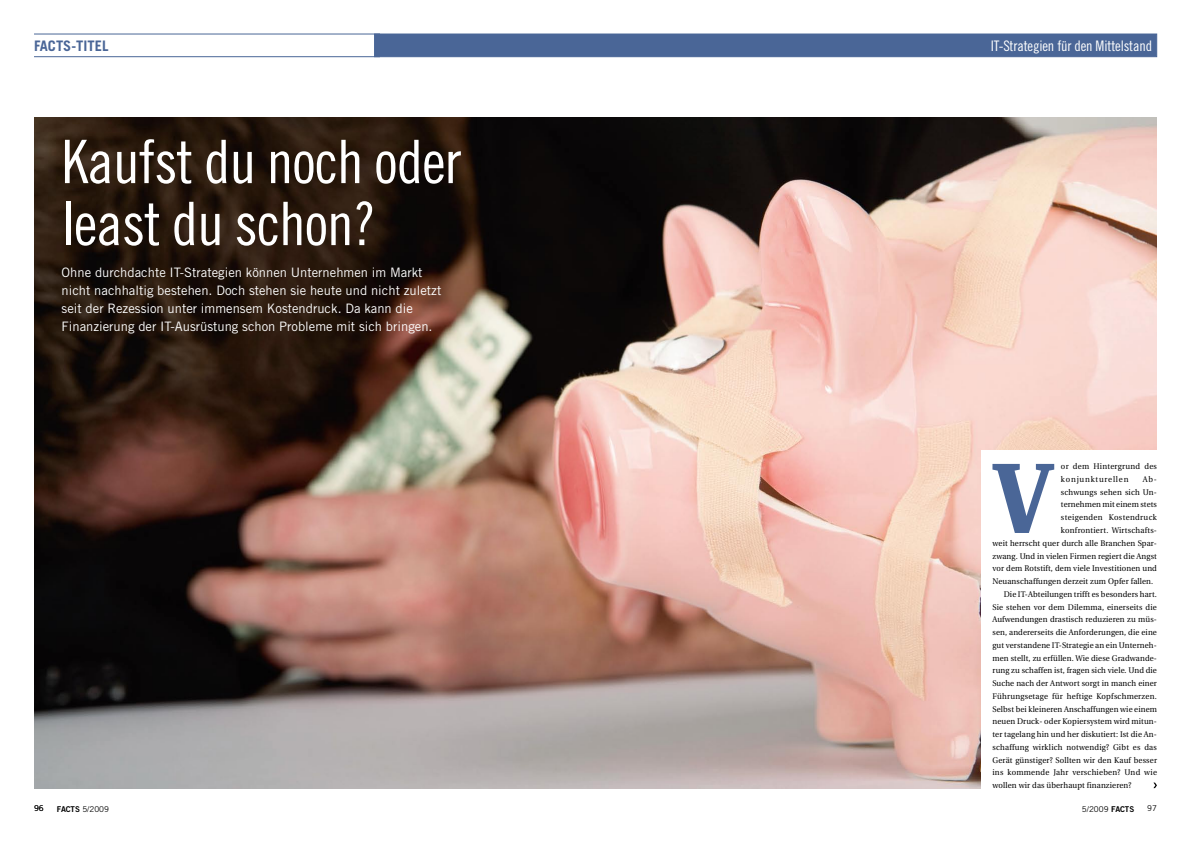
<style>
.page{position:relative;width:1191px;height:842px;background:#fff}
.page>*{position:absolute;margin:0;border:0;box-sizing:border-box;transform-origin:0 0}
.t1{font:700 103.5px "Zine Serif Dis";color:#4a6697}
.t2{font:60px/62px "Trade Gothic Cond Eighteen";letter-spacing:-.015em;color:#fff}
.t3{font:14.5px "Trade Gothic Cond Eighteen";letter-spacing:-.01em;color:#fff}
.t4{font:700 14.5px "Trade Gothic";color:#4a6697}
.t5{font:13px/18px "Trade Gothic";color:#fff}
.t6{font:8.2px "Utopia";letter-spacing:.015em;color:#000;scale:.95 1}
.t7{font:8.2px/12.8px "Utopia";letter-spacing:.04em;color:#000;scale:.95 1}
.t8{font:8.2px "Utopia";letter-spacing:.045em;color:#000;scale:.95 1}
.t9{font:8px "Trade Gothic";color:#000}
.s1{font-family:"Trade Gothic Bold Two"}
</style>
<div class="page">
<hr style="left:34px;top:34px;width:346px;height:1px;background:#4a6697">
<hr style="left:34px;top:56px;width:346px;height:1px;background:#4a6697">
<img style="left:34px;top:118px;width:1123px;height:670px">
<div style="left:374px;top:34px;width:783px;height:23px;background:#4a6697"></div>
<div style="left:981px;top:450px;width:192px;height:351px;background:#fff"></div>
<svg style="left:1153px;top:782px;width:4px;height:6px"></svg>
<h3 class="t4" style="left:34px;top:37px;width:76px">FACTS-Titel</h3>
<h2 class="t2" style="left:62px;top:130px;width:401px">Kaufst du noch oder least du schon?</h2>
<p class="t5" style="left:62px;top:263px;width:381px">Ohne durchdachte IT-Strategien können Unternehmen im Markt nicht nachhaltig bestehen. Doch stehen sie heute und nicht zuletzt seit der Rezession unter immensem Kostendruck. Da kann die Finanzierung der IT-Ausrüstung schon Probleme mit sich bringen.</p>
<p class="t9" style="left:34px;top:804px;width:11px">96</p>
<p class="t9" style="left:57px;top:804px;width:54px"><span class="s1">FACTS</span> 5/2009</p>
<h3 class="t3" style="left:991px;top:37px;width:163px">IT-Strategien für den Mittelstand</h3>
<h1 class="t1" style="left:991px;top:445px;width:66px">V</h1>
<p class="t7" style="left:1061px;top:460px;width:103px">or dem Hintergrund des konjunkturellen</p>
<p class="t6" style="left:1142px;top:475px;width:16px">Ab-</p>
<p class="t6" style="left:1061px;top:487px;width:103px">schwungs sehen sich Un-</p>
<p class="t6" style="left:1061px;top:500px;width:102px">ternehmen mit einem stets</p>
<p class="t8" style="left:1061px;top:513px;width:103px">steigenden Kostendruck</p>
<p class="t6" style="left:1061px;top:526px;width:103px">konfrontiert. Wirtschafts-</p>
<p class="t6" style="left:992px;top:538px;width:175px">weit herrscht quer durch alle Branchen Spar-</p>
<p class="t6" style="left:992px;top:551px;width:175px">zwang. Und in vielen Firmen regiert die Angst</p>
<p class="t6" style="left:992px;top:564px;width:175px">vor dem Rotstift, dem viele Investitionen und</p>
<p class="t6" style="left:992px;top:577px;width:171px">Neuanschaffungen derzeit zum Opfer fallen.</p>
<p class="t6" style="left:1003px;top:589px;width:163px">Die IT-Abteilungen trifft es besonders hart.</p>
<p class="t6" style="left:992px;top:602px;width:174px">Sie stehen vor dem Dilemma, einerseits die</p>
<p class="t6" style="left:992px;top:615px;width:175px">Aufwendungen drastisch reduzieren zu müs-</p>
<p class="t6" style="left:992px;top:628px;width:175px">sen, andererseits die Anforderungen, die eine</p>
<p class="t6" style="left:992px;top:640px;width:175px">gut verstandene IT-Strategie an ein Unterneh-</p>
<p class="t6" style="left:992px;top:653px;width:175px">men stellt, zu erfüllen. Wie diese Gradwande-</p>
<p class="t6" style="left:992px;top:666px;width:175px">rung zu schaffen ist, fragen sich viele. Und die</p>
<p class="t6" style="left:992px;top:679px;width:175px">Suche nach der Antwort sorgt in manch einer</p>
<p class="t6" style="left:992px;top:692px;width:175px">Führungsetage für heftige Kopfschmerzen.</p>
<p class="t6" style="left:992px;top:704px;width:175px">Selbst bei kleineren Anschaffungen wie einem</p>
<p class="t6" style="left:992px;top:717px;width:175px">neuen Druck- oder Kopiersystem wird mitun-</p>
<p class="t6" style="left:992px;top:730px;width:175px">ter tagelang hin und her diskutiert: Ist die An-</p>
<p class="t6" style="left:992px;top:743px;width:175px">schaffung wirklich notwendig? Gibt es das</p>
<p class="t6" style="left:992px;top:755px;width:175px">Gerät günstiger? Sollten wir den Kauf besser</p>
<p class="t6" style="left:992px;top:768px;width:175px">ins kommende Jahr verschieben? Und wie</p>
<p class="t6" style="left:992px;top:781px;width:148px">wollen wir das überhaupt finanzieren?</p>
<p class="t9" style="left:1082px;top:804px;width:54px">5/2009 <span class="s1">FACTS</span></p>
<p class="t9" style="left:1147px;top:804px;width:11px">97</p>
</div>
